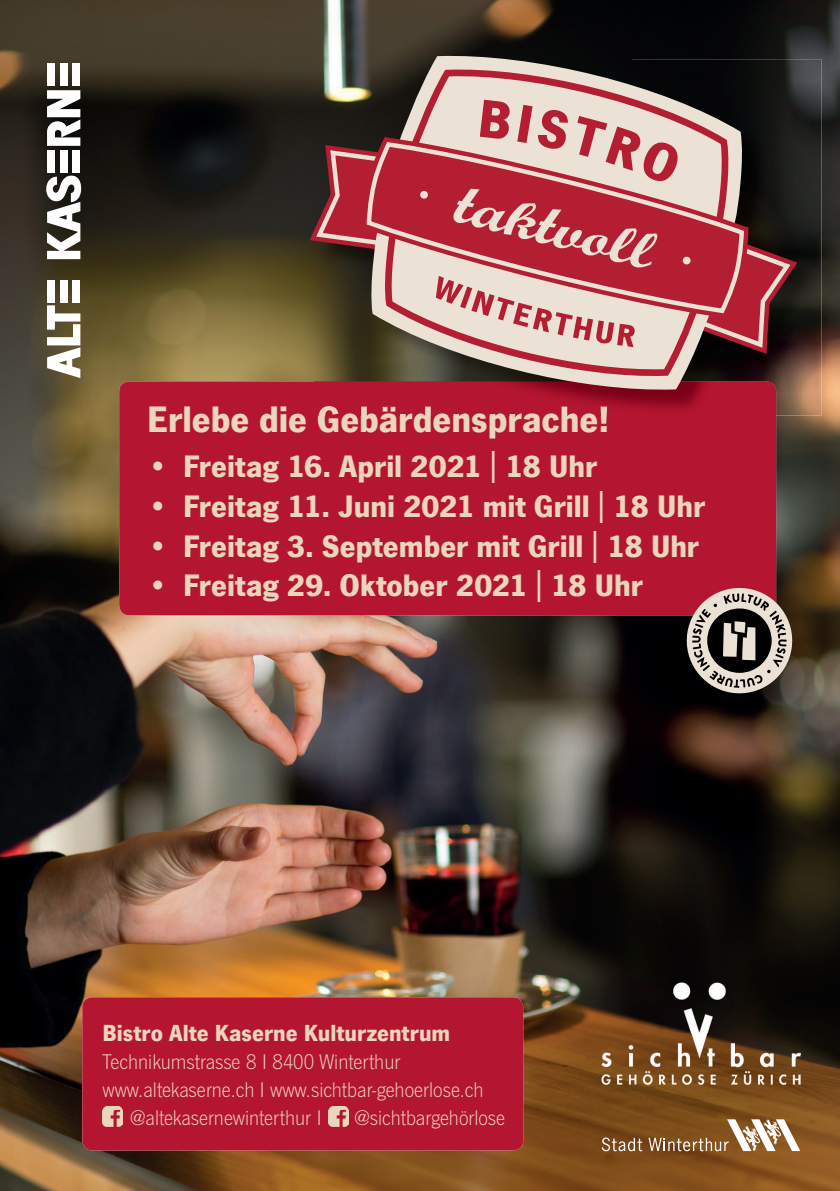
<style>
.page{position:relative;width:840px;height:1191px;background:#fff}
.page>*{position:absolute;margin:0;border:0;box-sizing:border-box;transform-origin:0 0}
.t1{font:700 38px "News Got";letter-spacing:-.005em;color:#ebd5bc}
.t2{font:700 32px "News Got";letter-spacing:-.005em;color:#ebd5bc}
.t3{font:700 24px "News Got";color:#ebd5bc}
.t4{font:300 22px "News Got";color:#ebd5bc}
.s1{font-family:"News Gothic Std";font-weight:400}
</style>
<div class="page">
<img style="left:0;top:0;width:839px;height:1191px">
<img style="left:601px;top:982px;width:198px;height:102px">
<svg style="left:601px;top:1137px;width:41px;height:14px"></svg>
<svg style="left:648px;top:1119px;width:151px;height:32px"></svg>
<div style="left:82px;top:997px;width:441px;height:153px;background:#b41530;border-radius:10px"></div>
<img style="left:102px;top:1106px;width:20px;height:4px">
<img style="left:102px;top:1110px;width:20px;height:16px">
<img style="left:328px;top:1106px;width:20px;height:4px">
<img style="left:328px;top:1110px;width:20px;height:16px">
<div style="left:119px;top:381px;width:656px;height:234px;background:#b41530;border-radius:10px"></div>
<div style="left:72px;top:280px;width:8px;height:23px;background:#fff"></div>
<div style="left:72px;top:150px;width:8px;height:23px;background:#fff"></div>
<div style="left:72px;top:64px;width:8px;height:22px;background:#fff"></div>
<div style="left:47px;top:280px;width:8px;height:23px;background:#fff"></div>
<div style="left:47px;top:150px;width:8px;height:23px;background:#fff"></div>
<div style="left:47px;top:64px;width:8px;height:22px;background:#fff"></div>
<svg style="left:46px;top:176px;width:35px;height:83px"></svg>
<svg style="left:47px;top:90px;width:33px;height:56px"></svg>
<svg style="left:47px;top:305px;width:33px;height:73px"></svg>
<div style="left:60px;top:280px;width:8px;height:23px;background:#fff"></div>
<div style="left:60px;top:150px;width:8px;height:23px;background:#fff"></div>
<div style="left:60px;top:64px;width:8px;height:22px;background:#fff"></div>
<img style="left:314px;top:59px;width:54px;height:322px">
<img style="left:744px;top:59px;width:77px;height:356px">
<img style="left:314px;top:381px;width:461px;height:34px">
<img style="left:314px;top:406px;width:295px;height:9px">
<svg style="left:744px;top:225px;width:63px;height:138px"></svg>
<svg style="left:300px;top:137px;width:53px;height:123px"></svg>
<svg style="left:368px;top:53px;width:376px;height:340px"></svg>
<svg style="left:382px;top:67px;width:348px;height:310px"></svg>
<svg style="left:353px;top:135px;width:404px;height:193px"></svg>
<svg style="left:364px;top:144px;width:382px;height:172px"></svg>
<svg style="left:682px;top:256px;width:8px;height:9px"></svg>
<svg style="left:419px;top:190px;width:9px;height:9px"></svg>
<svg style="left:479px;top:100px;width:30px;height:39px"></svg>
<svg style="left:517px;top:105px;width:50px;height:44px"></svg>
<svg style="left:577px;top:116px;width:101px;height:66px"></svg>
<svg style="left:435px;top:276px;width:199px;height:71px"></svg>
<svg style="left:453px;top:189px;width:204px;height:78px"></svg>
<svg style="left:682px;top:584px;width:113px;height:113px"></svg>
<p class="t1" style="left:147px;top:397px;width:464px">Erlebe die Gebärdensprache!</p>
<p class="t2" style="left:147px;top:447px;width:451px">• Freitag 16. April 2021 <span class="s1">|</span> 18 Uhr</p>
<p class="t2" style="left:147px;top:487px;width:559px">• Freitag 11. Juni 2021 mit Grill <span class="s1">|</span> 18 Uhr</p>
<p class="t2" style="left:147px;top:527px;width:553px">• Freitag 3. September mit Grill <span class="s1">|</span> 18 Uhr</p>
<p class="t2" style="left:147px;top:567px;width:497px">• Freitag 29. Oktober 2021 <span class="s1">|</span> 18 Uhr</p>
<p class="t3" style="left:102px;top:1018px;width:349px">Bistro Alte Kaserne Kulturzentrum</p>
<p class="t4" style="left:102px;top:1049px;width:299px">Technikumstrasse 8 I 8400 Winterthur</p>
<p class="t4" style="left:102px;top:1077px;width:382px">www.altekaserne.ch I www.sichtbar-gehoerlose.ch</p>
<p class="t4" style="left:130px;top:1105px;width:193px">@altekasernewinterthur I</p>
<p class="t4" style="left:354px;top:1105px;width:152px">@sichtbargehörlose</p>
</div>
